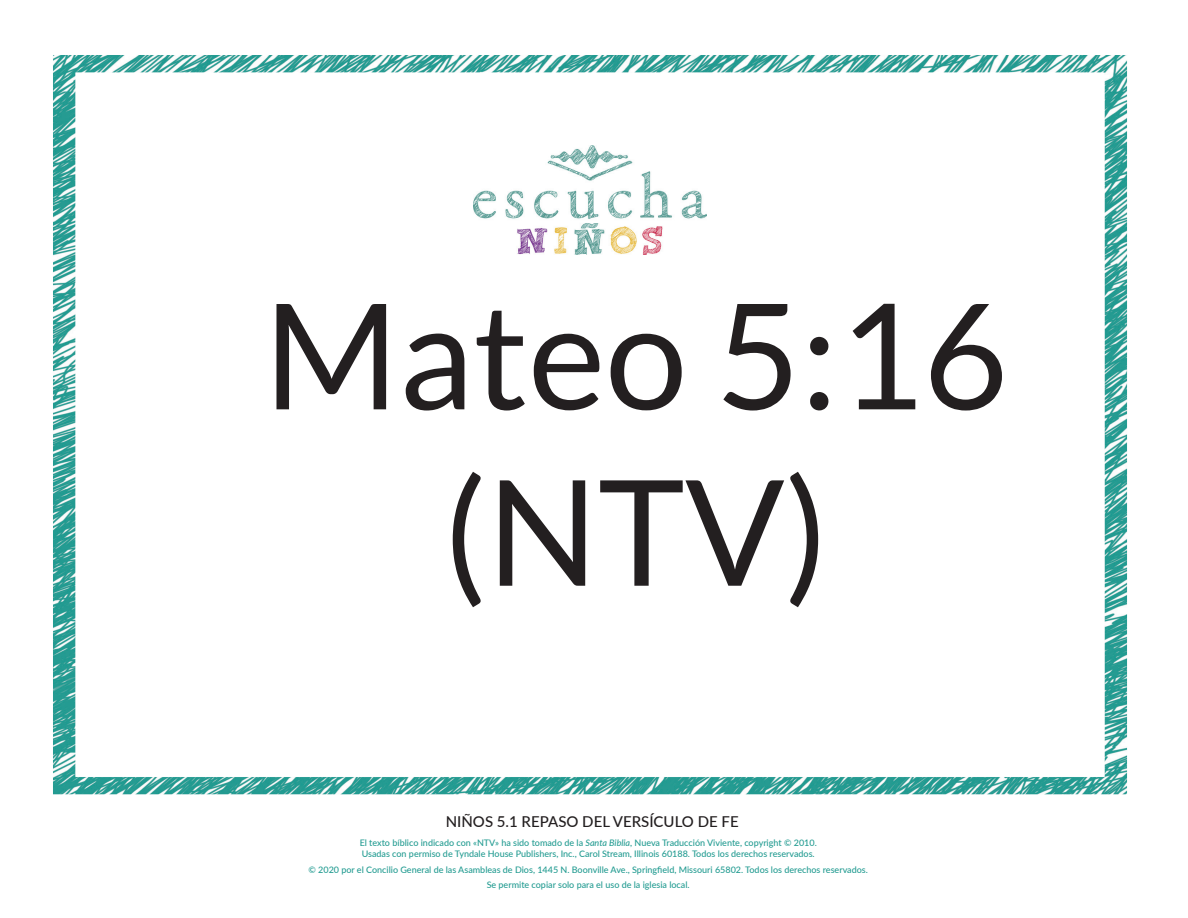
<style>
.page{position:relative;width:1188px;height:918px;background:#fff}
.page>*{position:absolute;margin:0;border:0;box-sizing:border-box;transform-origin:0 0}
.t1{font:147px/176.4px "Lato";color:#231f20;text-align:center}
.t2{font:500 15px "Lato";color:#231f20}
.t3{font:500 9px/10.8px "Lato";color:#249c92}
.s1{font-style:italic}
</style>
<div class="page">
<img style="left:53px;top:55px;width:1075px;height:740px">
<img style="left:473px;top:145px;width:234px;height:110px">
<h1 class="t1" style="left:264px;top:267px;width:746px">Mateo 5:16 (NTV)</h1>
<h2 class="t2" style="left:446px;top:811px;width:294px">NIÑOS 5.1 REPASO DEL VERSÍCULO DE FE</h2>
<p class="t3" style="left:360px;top:837px;width:459px">El texto bíblico indicado con «NTV» ha sido tomado de la <span class="s1">Santa Biblia</span>, Nueva Traducción Viviente, copyright © 2010.<br>Usadas con permiso de Tyndale House Publishers, Inc., Carol Stream, Illinois 60188. Todos los derechos reservados.</p>
<p class="t3" style="left:309px;top:861px;width:561px;line-height:15.6px;text-align:center">© 2020 por el Concilio General de las Asambleas de Dios, 1445 N. Boonville Ave., Springfield, Missouri 65802. Todos los derechos reservados.<br>Se permite copiar solo para el uso de la iglesia local.</p>
</div>
